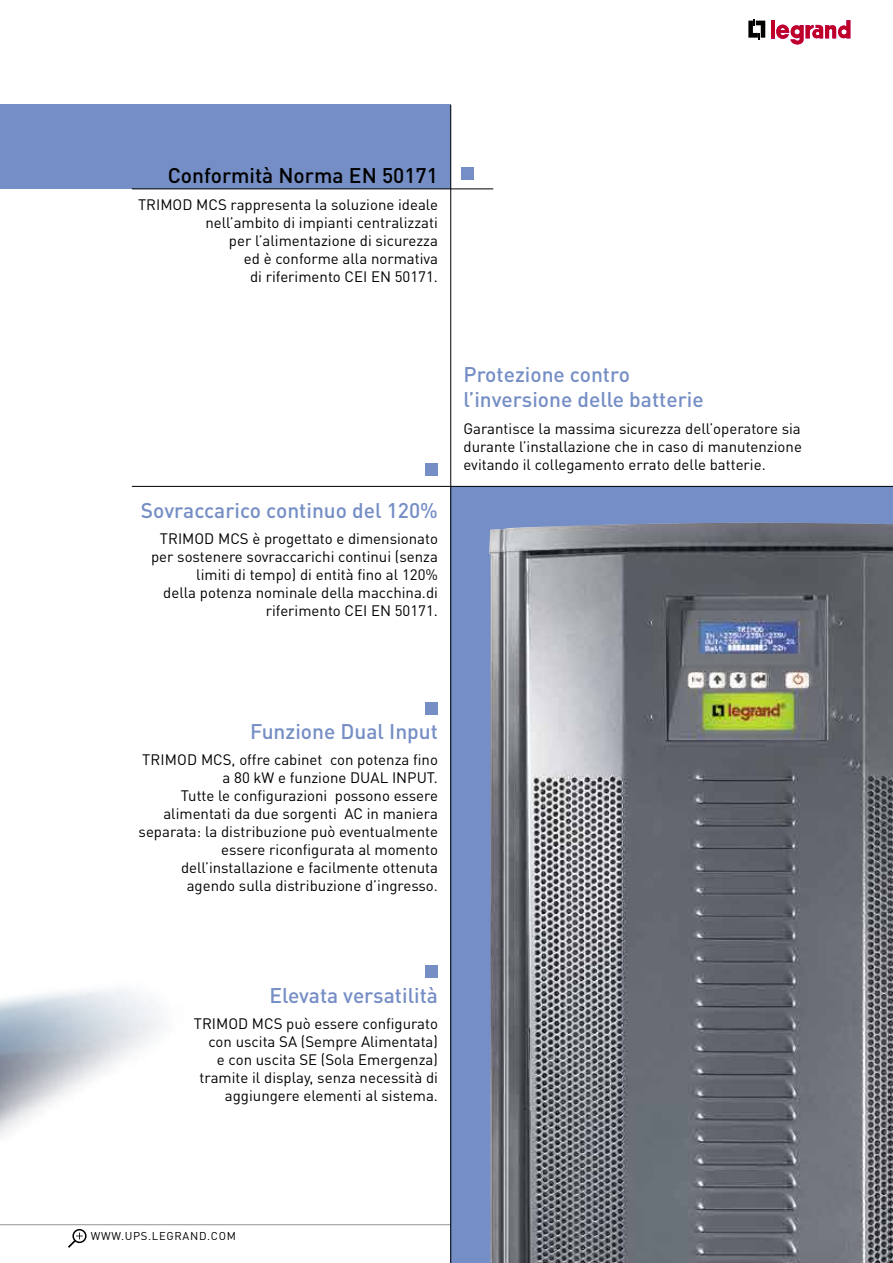
<style>
.page{position:relative;width:893px;height:1263px;background:#fff}
.page>*{position:absolute;margin:0;border:0;box-sizing:border-box;transform-origin:0 0}
.t1{font:500 21px/25.5px "DIN Pro";color:#758ec5}
.t2{font:500 21px "DIN Pro";color:#000}
.t3{font:15px/18px "DIN Pro";color:#000;text-align:right}
.t4{font:11.25px "DIN Pro";letter-spacing:.06em;color:#000}
</style>
<div class="page">
<hr style="left:0;top:1224px;width:779px;height:1px;background:#939393">
<svg style="left:748px;top:19px;width:17px;height:20px"></svg>
<hr style="left:771px;top:20px;width:4px;height:18px;background:#be0027">
<svg style="left:776px;top:20px;width:74px;height:25px"></svg>
<div style="left:451px;top:486px;width:442px;height:777px;background:#758ec5"></div>
<div style="left:0;top:105px;width:451px;height:84px;background:#758ec5"></div>
<img style="left:0;top:989px;width:311px;height:256px">
<img style="left:0;top:1035px;width:20px;height:160px">
<hr style="left:132px;top:189px;width:361px;height:1px;background:#000">
<hr style="left:132px;top:486px;width:761px;height:1px;background:#000">
<div style="left:425px;top:463px;width:13px;height:13px;background:#758ec5"></div>
<div style="left:425px;top:702px;width:13px;height:12px;background:#758ec5"></div>
<div style="left:425px;top:965px;width:13px;height:13px;background:#758ec5"></div>
<div style="left:461px;top:167px;width:13px;height:13px;background:#758ec5"></div>
<img style="left:489px;top:523px;width:404px;height:740px">
<hr style="left:450px;top:105px;width:1px;height:1158px;background:#000">
<h1 class="t2" style="left:168px;top:161px;width:272px">Conformità Norma EN 50171</h1>
<p class="t3" style="left:138px;top:195px;width:301px">TRIMOD MCS rappresenta la soluzione ideale nell’ambito di impianti centralizzati<br>per l’alimentazione di sicurezza<br>ed è conforme alla normativa<br>di riferimento CEI EN 50171.</p>
<h1 class="t1" style="left:141px;top:497px;width:299px">Sovraccarico continuo del 120%</h1>
<p class="t3" style="left:151px;top:529px;width:288px">TRIMOD MCS è progettato e dimensionato per sostenere sovraccarichi continui (senza limiti di tempo) di entità fino al 120%<br>della potenza nominale della macchina.di riferimento CEI EN 50171.</p>
<h1 class="t1" style="left:463px;top:361px;width:242px">Protezione contro l’inversione delle batterie</h1>
<p class="t3" style="left:463px;top:419px;width:340px;text-align:justify">Garantisce la massima sicurezza dell’operatore sia durante l’installazione che in caso di manutenzione evitando il collegamento errato delle batterie.</p>
<h1 class="t1" style="left:250px;top:718px;width:189px">Funzione Dual Input</h1>
<p class="t3" style="left:139px;top:750px;width:301px">TRIMOD MCS, offre cabinet con potenza fino a 80 kW e funzione DUAL INPUT.<br>Tutte le configurazioni possono essere alimentati da due sorgenti AC in maniera separata: la distribuzione può eventualmente essere riconfigurata al momento dell’installazione e facilmente ottenuta agendo sulla distribuzione d’ingresso.</p>
<h1 class="t1" style="left:269px;top:981px;width:170px">Elevata versatilità</h1>
<p class="t3" style="left:194px;top:1014px;width:246px">TRIMOD MCS può essere configurato con uscita SA (Sempre Alimentata)<br>e con uscita SE (Sola Emergenza) tramite il display, senza necessità di aggiungere elementi al sistema.</p>
<p class="t4" style="left:91px;top:1228px;width:147px">WWW.UPS.LEGRAND.COM</p>
</div>
